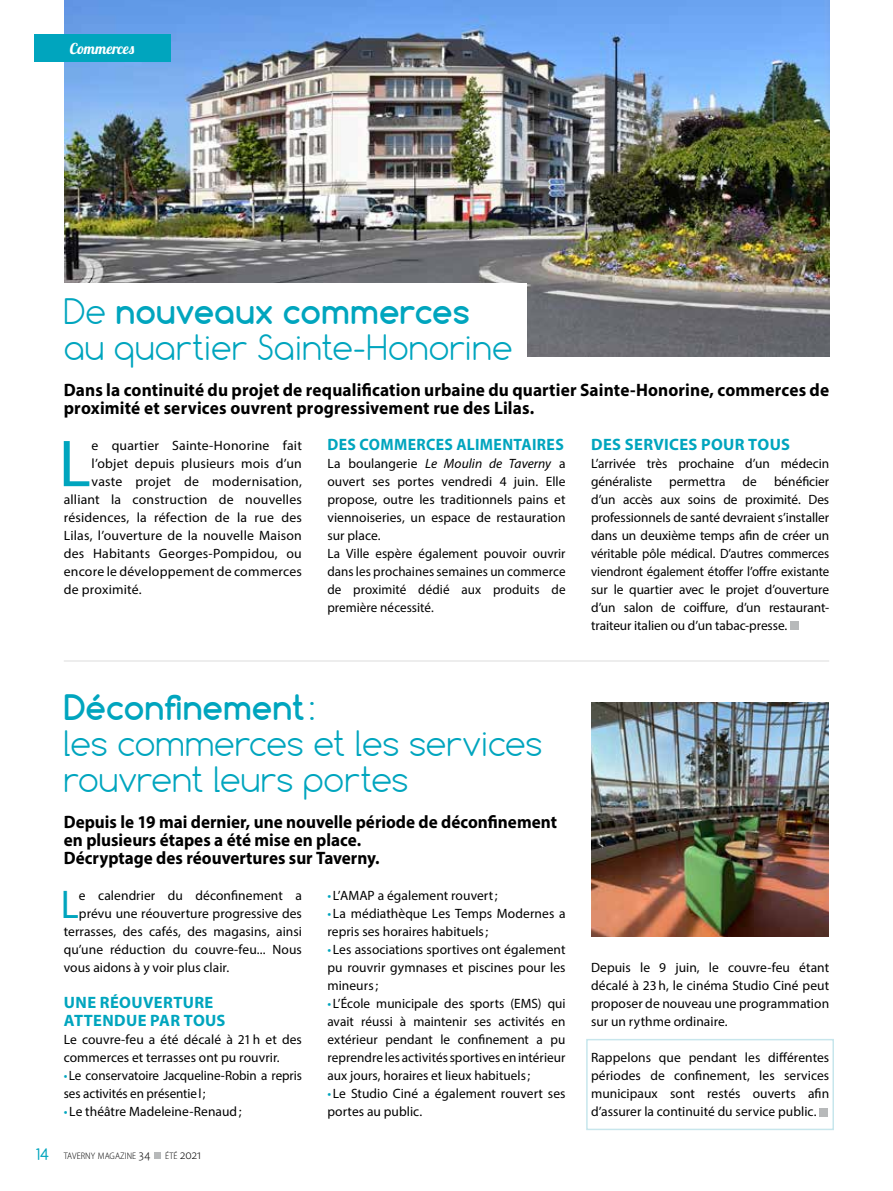
<style>
.page{position:relative;width:893px;height:1191px;background:#fff}
.page>*{position:absolute;margin:0;border:0;box-sizing:border-box;transform-origin:0 0}
.t1{font:66.9px "Myriad Pro";color:#00a5be}
.t2{font:40.2px "Myriad Pro";color:#00a5be;scale:.95 1}
.t3{font:300 33px/36px "Comfortaa";letter-spacing:-.005em;color:#00a5be}
.t4{font:700 18px/18px "Myriad Pro";letter-spacing:.005em;color:#000;scale:.96 1}
.t5{font:700 18px/18px "Myriad Pro";letter-spacing:.005em;color:#000;scale:.95 1}
.t6{font:700 16.5px/18px "Myriad Pro";letter-spacing:.02em;color:#00a5be}
.t7{font:700 16.5px "Myriad Pro";letter-spacing:.02em;color:#00a5be;scale:.95 1}
.t8{font:15px "Lobster 1.4";letter-spacing:.005em;color:#fff}
.t9{font:13.5px/18px "Myriad Pro";letter-spacing:.005em;color:#000}
.t10{font:300 semi-condensed 9.45px "Myriad Pro";letter-spacing:.005em;color:#000}
.s1{font-weight:700}
.s2{font-style:italic}
.s3{color:#00a5be}
.s4{font-family:"Comfortaa";font-weight:400;font-stretch:normal;font-size:15px;color:#00a5be}
.s5{font-size:13.5px}
</style>
<div class="page">
<img style="left:64px;top:0;width:765px;height:357px">
<img style="left:591px;top:702px;width:237px;height:234px">
<hr style="left:64px;top:660px;width:765px;height:2px;background:#e8e8e8">
<div style="left:64px;top:284px;width:462px;height:81px;background:#fff"></div>
<div style="left:790px;top:621px;width:9px;height:9px;background:#b7b9ba"></div>
<div style="left:819px;top:1107px;width:9px;height:9px;background:#b7b9ba"></div>
<div style="left:586px;top:1039px;width:248px;height:91px;border:2px solid #c7e6ec"></div>
<div style="left:34px;top:34px;width:136px;height:28px;background:#00a5be"></div>
<div style="left:154px;top:1152px;width:7px;height:6px;background:#b7b9ba"></div>
<p class="t8" style="left:70px;top:39px;width:66px">Commerces</p>
<h3 class="t3" style="left:64px;top:293px;width:450px">De <span class="s1">nouveaux commerces </span>au quartier Sainte-Honorine</h3>
<h3 class="t4" style="left:64px;top:380px;width:799px">Dans la continuité du projet de requalification urbaine du quartier Sainte-Honorine, commerces de proximité et services ouvrent progressivement rue des Lilas.</h3>
<h1 class="t1" style="left:59px;top:422px;width:34px">L</h1>
<p class="t9" style="left:91px;top:436px;width:212px">e quartier Sainte-Honorine fait</p>
<p class="t9" style="left:91px;top:454px;width:212px">l’objet depuis plusieurs mois d’un</p>
<p class="t9" style="left:91px;top:472px;width:212px">vaste projet de modernisation,</p>
<p class="t9" style="left:64px;top:490px;width:240px">alliant la construction de nouvelles</p>
<p class="t9" style="left:64px;top:508px;width:240px">résidences, la réfection de la rue des</p>
<p class="t9" style="left:64px;top:526px;width:240px">Lilas, l’ouverture de la nouvelle Maison</p>
<p class="t9" style="left:64px;top:544px;width:240px">des Habitants Georges-Pompidou, ou</p>
<p class="t9" style="left:64px;top:562px;width:240px">encore le développement de commerces</p>
<p class="t9" style="left:64px;top:580px;width:79px">de proximité.</p>
<p class="t7" style="left:328px;top:434px;width:250px">DES COMMERCES ALIMENTAIRES</p>
<p class="t9" style="left:327px;top:454px;width:240px">La boulangerie <span class="s2">Le Moulin de Taverny</span> a ouvert ses portes vendredi 4 juin. Elle propose, outre les traditionnels pains et viennoiseries, un espace de restauration sur place.<br>La Ville espère également pouvoir ouvrir dans les prochaines semaines un commerce de proximité dédié aux produits de première nécessité.</p>
<h3 class="t3" style="left:64px;top:689px;width:480px"><span class="s1">Déconfinement</span>:<br>les commerces et les services rouvrent leurs portes</h3>
<h3 class="t5" style="left:64px;top:812px;width:521px">Depuis le 19 mai dernier, une nouvelle période de déconfinement en plusieurs étapes a été mise en place.<br>Décryptage des réouvertures sur Taverny.</h3>
<h2 class="t2" style="left:61px;top:880px;width:20px">L</h2>
<p class="t9" style="left:79px;top:886px;width:224px">e calendrier du déconfinement a</p>
<p class="t9" style="left:79px;top:904px;width:224px">prévu une réouverture progressive des</p>
<p class="t9" style="left:64px;top:922px;width:240px">terrasses, des cafés, des magasins, ainsi</p>
<p class="t9" style="left:64px;top:940px;width:240px">qu’une réduction du couvre-feu... Nous</p>
<p class="t9" style="left:64px;top:958px;width:167px">vous aidons à y voir plus clair.</p>
<p class="t6" style="left:64px;top:993px;width:163px">UNE RÉOUVERTURE<br>ATTENDUE PAR TOUS</p>
<p class="t9" style="left:64px;top:1030px;width:240px">Le couvre-feu a été décalé à 21h et des commerces et terrasses ont pu rouvrir.</p>
<p class="t9" style="left:64px;top:1066px;width:240px"><span class="s3">•</span>Le conservatoire Jacqueline-Robin a repris ses activités en présentiel;</p>
<p class="t9" style="left:64px;top:1102px;width:179px"><span class="s3">•</span> Le théâtre Madeleine-Renaud;</p>
<p class="t10" style="left:36px;top:1149px;width:167px"><span class="s4">14</span> TAVERNY MAGAZINE <span class="s5">34</span> ÉTÉ <span class="s5">2021</span></p>
<p class="t9" style="left:327px;top:886px;width:172px"><span class="s3">•</span> L’AMAP a également rouvert;</p>
<p class="t9" style="left:327px;top:904px;width:240px"><span class="s3">•</span> La médiathèque Les Temps Modernes a repris ses horaires habituels;</p>
<p class="t9" style="left:327px;top:940px;width:240px;text-align:justify"><span class="s3">•</span> Les associations sportives ont également pu rouvrir gymnases et piscines pour les mineurs;</p>
<p class="t9" style="left:327px;top:994px;width:240px;text-align:justify"><span class="s3">•</span> L’École municipale des sports (EMS) qui avait réussi à maintenir ses activités en extérieur pendant le confinement a pu reprendre les activités sportives en intérieur aux jours, horaires et lieux habituels;</p>
<p class="t9" style="left:327px;top:1084px;width:240px"><span class="s3">•</span> Le Studio Ciné a également rouvert ses portes au public.</p>
<p class="t6" style="left:591px;top:435px;width:200px">DES SERVICES POUR TOUS</p>
<p class="t9" style="left:591px;top:454px;width:240px">L’arrivée très prochaine d’un médecin généraliste</p>
<p class="t9" style="left:591px;top:472px;width:240px;text-align:justify;text-indent:183px">bénéficier d’un accès aux soins de proximité. Des professionnels de santé devraient s’installer dans un deuxième temps afin de créer un véritable pôle médical. D’autres commerces viendront également étoffer l’offre existante sur le quartier avec le projet d’ouverture d’un salon de coiffure, d’un restaurant&shy;traiteur italien ou d’un tabac-presse.</p>
<p class="t9" style="left:669px;top:472px;width:58px">permettra</p>
<p class="t9" style="left:743px;top:472px;width:16px">de</p>
<p class="t9" style="left:591px;top:958px;width:240px;text-align:justify">Depuis le 9 juin, le couvre-feu étant décalé à 23h, le cinéma Studio Ciné peut proposer de nouveau une programmation sur un rythme ordinaire.</p>
<p class="t9" style="left:591px;top:1048px;width:240px;text-align:justify">Rappelons que pendant les différentes périodes de confinement, les services municipaux sont restés ouverts afin d’assurer la continuité du service public.</p>
</div>
